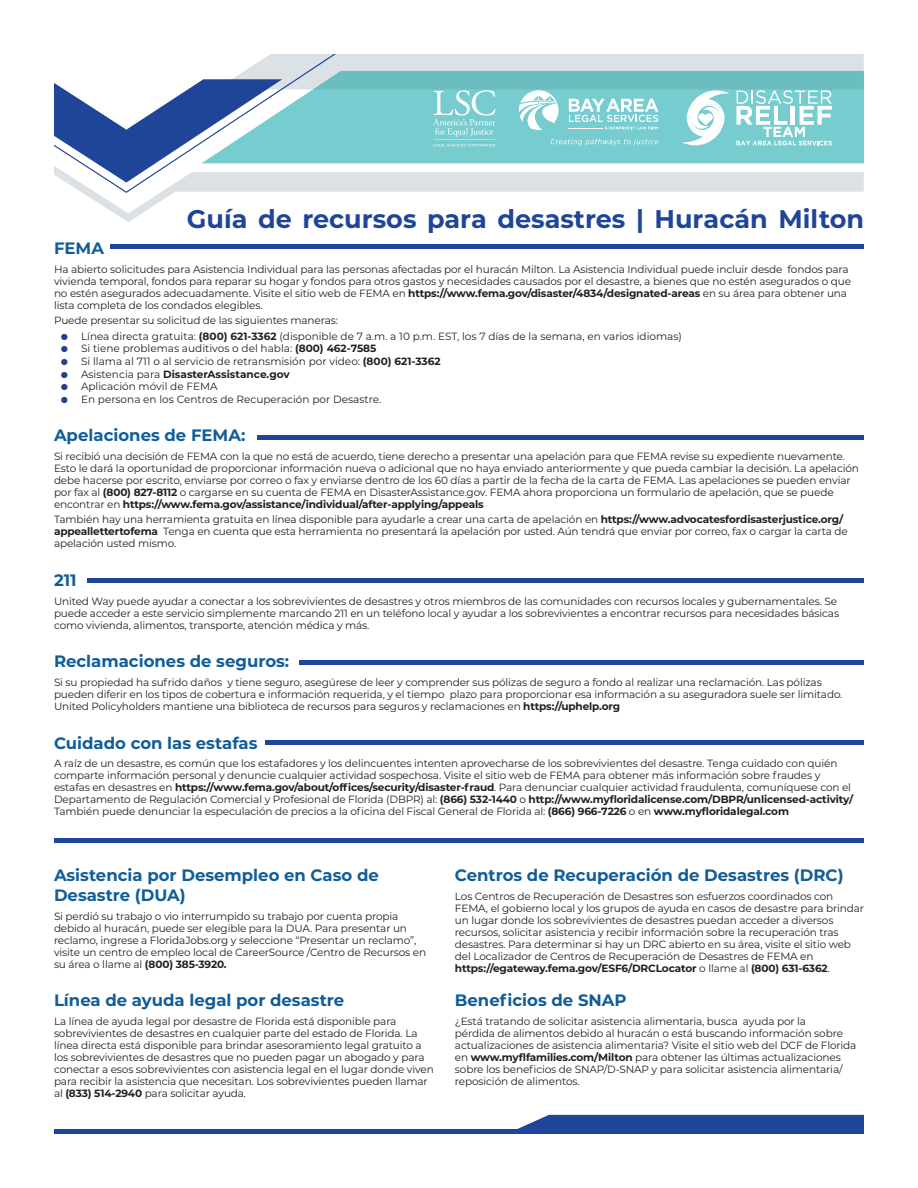
<style>
.page{position:relative;width:918px;height:1188px;background:#fff}
.page>*{position:absolute;margin:0;border:0;box-sizing:border-box;transform-origin:0 0}
.t1{font:700 25.5px "Montserrat";color:#1f4598}
.t2{font:700 16.5px/19.8px "Montserrat";color:#105d99}
.Body{font:10.5px/12px "Montserrat";letter-spacing:-.015em;color:#231f20}
.t3{font:700 10.5px "Montserrat";color:#231f20}
.s1{font-weight:700}
.s2{font-family:"Proxima Nova";font-weight:900;color:#253f8e}
.s3{font-weight:400}
</style>
<div class="page">
<svg style="left:83px;top:193px;width:90px;height:29px"></svg>
<div style="left:110px;top:244px;width:754px;height:5px;background:#1f4598"></div>
<hr style="left:257px;top:435px;width:607px;height:4px;background:#1f4598">
<hr style="left:87px;top:578px;width:777px;height:4px;background:#1f4598">
<div style="left:299px;top:660px;width:565px;height:5px;background:#1f4598"></div>
<hr style="left:266px;top:741px;width:598px;height:4px;background:#1f4598">
<div style="left:54px;top:838px;width:810px;height:5px;background:#1f4598"></div>
<svg style="left:54px;top:1115px;width:810px;height:19px"></svg>
<svg style="left:54px;top:54px;width:810px;height:139px"></svg>
<p class="t1" style="left:187px;top:200px;width:679px">Guía de recursos para desastres | Huracán Milton</p>
<p class="t2" style="left:54px;top:237px;width:52px">FEMA</p>
<p class="Body" style="left:54px;top:263px;width:799px">Ha abierto solicitudes para Asistencia Individual para las personas afectadas por el huracán Milton. La Asistencia Individual puede incluir desde fondos para vivienda temporal, fondos para reparar su hogar y fondos para otros gastos y necesidades causados por el desastre, a bienes que no estén asegurados o que no estén asegurados adecuadamente. Visite el sitio web de FEMA en <span class="s1">https://www.fema.gov/disaster/4834/designated-areas</span> en su área para obtener una lista completa de los condados elegibles.</p>
<p class="Body" style="left:54px;top:314px;width:285px">Puede presentar su solicitud de las siguientes maneras:</p>
<p class="Body" style="left:61px;top:330px;width:623px"><span class="s2">●</span> Línea directa gratuita: <span class="s1">(800) 621-3362</span> (disponible de 7 a.m. a 10 p.m. EST, los 7 días de la semana, en varios idiomas)</p>
<p class="Body" style="left:61px;top:342px;width:317px"><span class="s2">●</span> Si tiene problemas auditivos o del habla: <span class="s1">(800) 462-7585</span></p>
<p class="Body" style="left:61px;top:355px;width:381px"><span class="s2">●</span> Si llama al 711 o al servicio de retransmisión por video: <span class="s1">(800) 621-3362</span></p>
<p class="t3" style="left:61px;top:366px;width:230px"><span class="s2">●</span> <span class="s3">Asistencia para</span> DisasterAssistance.gov</p>
<p class="Body" style="left:61px;top:380px;width:158px"><span class="s2">●</span> Aplicación móvil de FEMA</p>
<p class="Body" style="left:61px;top:393px;width:322px"><span class="s2">●</span> En persona en los Centros de Recuperación por Desastre.</p>
<p class="t2" style="left:54px;top:425px;width:193px">Apelaciones de FEMA:</p>
<p class="Body" style="left:54px;top:450px;width:807px">Si recibió una decisión de FEMA con la que no está de acuerdo, tiene derecho a presentar una apelación para que FEMA revise su expediente nuevamente.<br>Esto le dará la oportunidad de proporcionar información nueva o adicional que no haya enviado anteriormente y que pueda cambiar la decisión. La apelación debe hacerse por escrito, enviarse por correo o fax y enviarse dentro de los 60 días a partir de la fecha de la carta de FEMA. Las apelaciones se pueden enviar por fax al <span class="s1">(800) 827-8112</span> o cargarse en su cuenta de FEMA en DisasterAssistance.gov. FEMA ahora proporciona un formulario de apelación, que se puede encontrar en <span class="s1">https://www.fema.gov/assistance/individual/after-applying/appeals</span></p>
<p class="Body" style="left:54px;top:513px;width:795px">También hay una herramienta gratuita en línea disponible para ayudarle a crear una carta de apelación en <span class="s1">https://www.advocatesfordisasterjustice.org/ appeallettertofema</span> Tenga en cuenta que esta herramienta no presentará la apelación por usted. Aún tendrá que enviar por correo, fax o cargar la carta de apelación usted mismo.</p>
<p class="t2" style="left:54px;top:569px;width:24px">211</p>
<p class="Body" style="left:54px;top:595px;width:787px">United Way puede ayudar a conectar a los sobrevivientes de desastres y otros miembros de las comunidades con recursos locales y gubernamentales. Se puede acceder a este servicio simplemente marcando 211 en un teléfono local y ayudar a los sobrevivientes a encontrar recursos para necesidades básicas como vivienda, alimentos, transporte, atención médica y más.</p>
<p class="t2" style="left:54px;top:651px;width:237px">Reclamaciones de seguros:</p>
<p class="Body" style="left:54px;top:676px;width:790px">Si su propiedad ha sufrido daños y tiene seguro, asegúrese de leer y comprender sus pólizas de seguro a fondo al realizar una reclamación. Las pólizas pueden diferir en los tipos de cobertura e información requerida, y el tiempo plazo para proporcionar esa información a su aseguradora suele ser limitado.<br>United Policyholders mantiene una biblioteca de recursos para seguros y reclamaciones en <span class="s1">https://uphelp.org</span></p>
<p class="t2" style="left:54px;top:732px;width:205px">Cuidado con las estafas</p>
<p class="Body" style="left:54px;top:757px;width:801px">A raíz de un desastre, es común que los estafadores y los delincuentes intenten aprovecharse de los sobrevivientes del desastre. Tenga cuidado con quién comparte información personal y denuncie cualquier actividad sospechosa. Visite el sitio web de FEMA para obtener más información sobre fraudes y estafas en desastres en <span class="s1">https://www.fema.gov/about/offices/security/disaster-fraud</span>. Para denunciar cualquier actividad fraudulenta, comuníquese con el Departamento de Regulación Comercial y Profesional de Florida (DBPR) al: <span class="s1">(866) 532-1440</span> o <span class="s1">http://www.myfloridalicense.com/DBPR/unlicensed-activity/ </span>También puede denunciar la especulación de precios a la oficina del Fiscal General de Florida al: <span class="s1">(866) 966-7226</span> o en <span class="s1">www.myfloridalegal.com</span></p>
<p class="t2" style="left:54px;top:865px;width:326px">Asistencia por Desempleo en Caso de<br>Desastre (DUA)</p>
<p class="Body" style="left:54px;top:910px;width:374px">Si perdió su trabajo o vio interrumpido su trabajo por cuenta propia debido al huracán, puede ser elegible para la DUA. Para presentar un reclamo, ingrese a FloridaJobs.org y seleccione “Presentar un reclamo”, visite un centro de empleo local de CareerSource /Centro de Recursos en su área o llame al <span class="s1">(800) 385-3920.</span></p>
<p class="t2" style="left:54px;top:990px;width:292px">Línea de ayuda legal por desastre</p>
<p class="Body" style="left:54px;top:1015px;width:381px">La línea de ayuda legal por desastre de Florida está disponible para sobrevivientes de desastres en cualquier parte del estado de Florida. La línea directa está disponible para brindar asesoramiento legal gratuito a los sobrevivientes de desastres que no pueden pagar un abogado y para conectar a esos sobrevivientes con asistencia legal en el lugar donde viven para recibir la asistencia que necesitan. Los sobrevivientes pueden llamar al <span class="s1">(833) 514-2940</span> para solicitar ayuda.</p>
<p class="t2" style="left:455px;top:865px;width:390px">Centros de Recuperación de Desastres (DRC)</p>
<p class="Body" style="left:455px;top:890px;width:411px">Los Centros de Recuperación de Desastres son esfuerzos coordinados con FEMA, el gobierno local y los grupos de ayuda en casos de desastre para brindar un lugar donde los sobrevivientes de desastres puedan acceder a diversos recursos, solicitar asistencia y recibir información sobre la recuperación tras desastres. Para determinar si hay un DRC abierto en su área, visite el sitio web del Localizador de Centros de Recuperación de Desastres de FEMA en <span class="s1">https://egateway.fema.gov/ESF6/DRCLocator</span> o llame al <span class="s1">(800) 631-6362</span>.</p>
<p class="t2" style="left:455px;top:990px;width:173px">Beneficios de SNAP</p>
<p class="Body" style="left:455px;top:1015px;width:403px">¿Está tratando de solicitar asistencia alimentaria, busca ayuda por la<br>pérdida de alimentos debido al huracán o está buscando información sobre actualizaciones de asistencia alimentaria? Visite el sitio web del DCF de Florida en <span class="s1">www.myflfamilies.com/Milton</span> para obtener las últimas actualizaciones sobre los beneficios de SNAP/D-SNAP y para solicitar asistencia alimentaria/ reposición de alimentos.</p>
</div>
